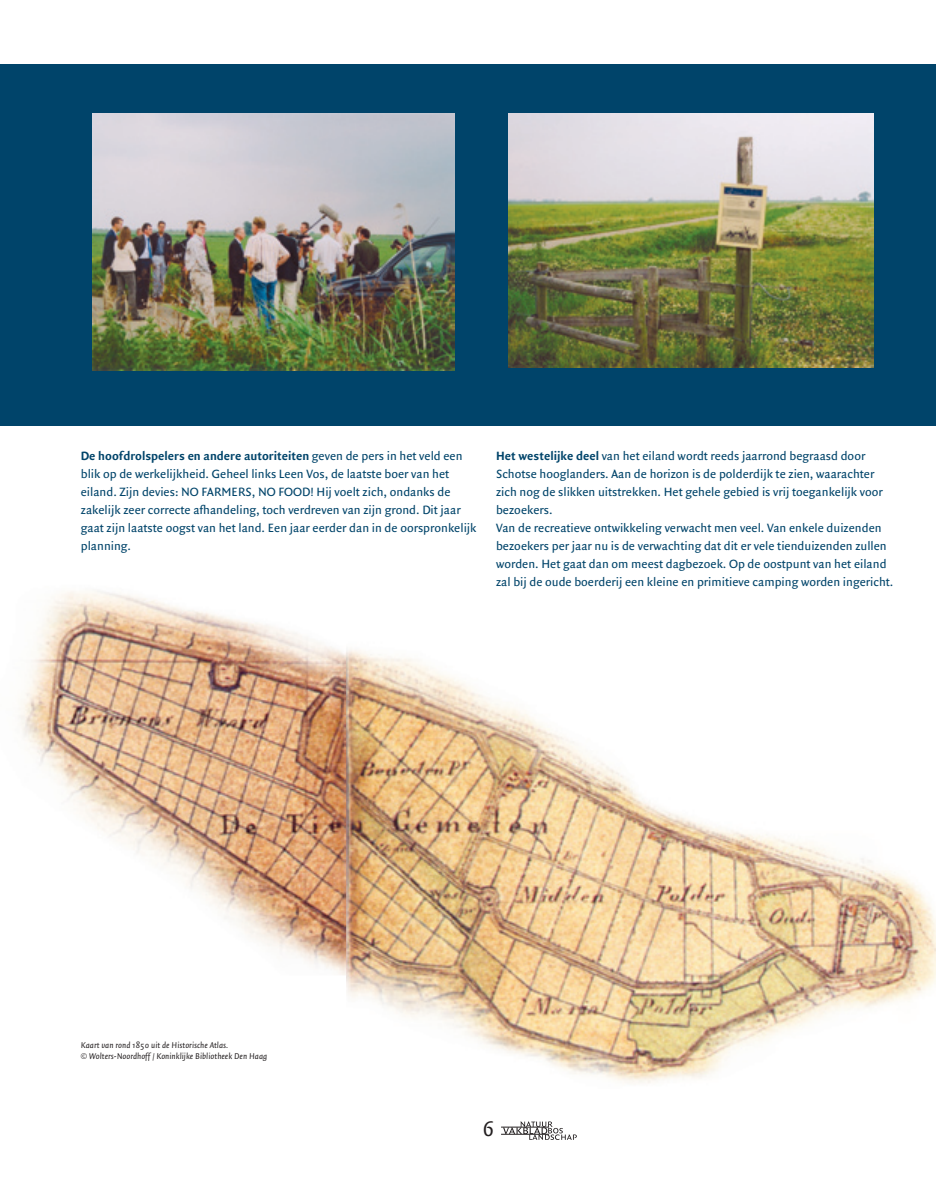
<style>
.page{position:relative;width:936px;height:1191px;background:#fff}
.page>*{position:absolute;margin:0;border:0;box-sizing:border-box;transform-origin:0 0}
.t1{font:21px "Quadraat Sans";color:#231f20}
.t2{font:12.9px/18px "Quadraat Sans";color:#00446a}
.t3{font:italic 9px/10.5px "Quadraat Sans";color:#231f20}
.s1{font-weight:700}
</style>
<div class="page">
<svg style="left:503px;top:1121px;width:73px;height:18px"></svg>
<hr style="left:501px;top:1126px;width:48px;height:1px;background:#231f20">
<hr style="left:501px;top:1134px;width:48px;height:1px;background:#231f20">
<img style="left:346px;top:649px;width:589px;height:434px">
<img style="left:19px;top:591px;width:327px;height:384px">
<div style="left:0;top:64px;width:935px;height:361px;background:#00446a"></div>
<img style="left:93px;top:114px;width:361px;height:257px">
<img style="left:508px;top:114px;width:365px;height:254px">
<p class="t2" style="left:81px;top:447px;width:397px"><span class="s1">De hoofdrolspelers en andere autoriteiten</span> geven de pers in het veld een blik op de werkelijkheid. Geheel links Leen Vos, de laatste boer van het eiland. Zijn devies: NO FARMERS, NO FOOD! Hij voelt zich, ondanks de zakelijk zeer correcte afhandeling, toch verdreven van zijn grond. Dit jaar gaat zijn laatste oogst van het land. Een jaar eerder dan in de oorspronkelijk planning.</p>
<p class="t2" style="left:496px;top:447px;width:399px"><span class="s1">Het westelijke deel</span> van het eiland wordt reeds jaarrond begraasd door Schotse hooglanders. Aan de horizon is de polderdijk te zien, waarachter zich nog de slikken uitstrekken. Het gehele gebied is vrij toegankelijk voor bezoekers.<br>Van de recreatieve ontwikkeling verwacht men veel. Van enkele duizenden bezoekers per jaar nu is de verwachting dat dit er vele tienduizenden zullen worden. Het gaat dan om meest dagbezoek. Op de oostpunt van het eiland zal bij de oude boerderij een kleine en primitieve camping worden ingericht.</p>
<p class="t3" style="left:81px;top:1040px;width:188px">Kaart van rond 1850 uit de Historische Atlas.<br>© Wolters-Noordhoff / Koninklijke Bibliotheek Den Haag</p>
<h1 class="t1" style="left:483px;top:1117px;width:12px">6</h1>
</div>
